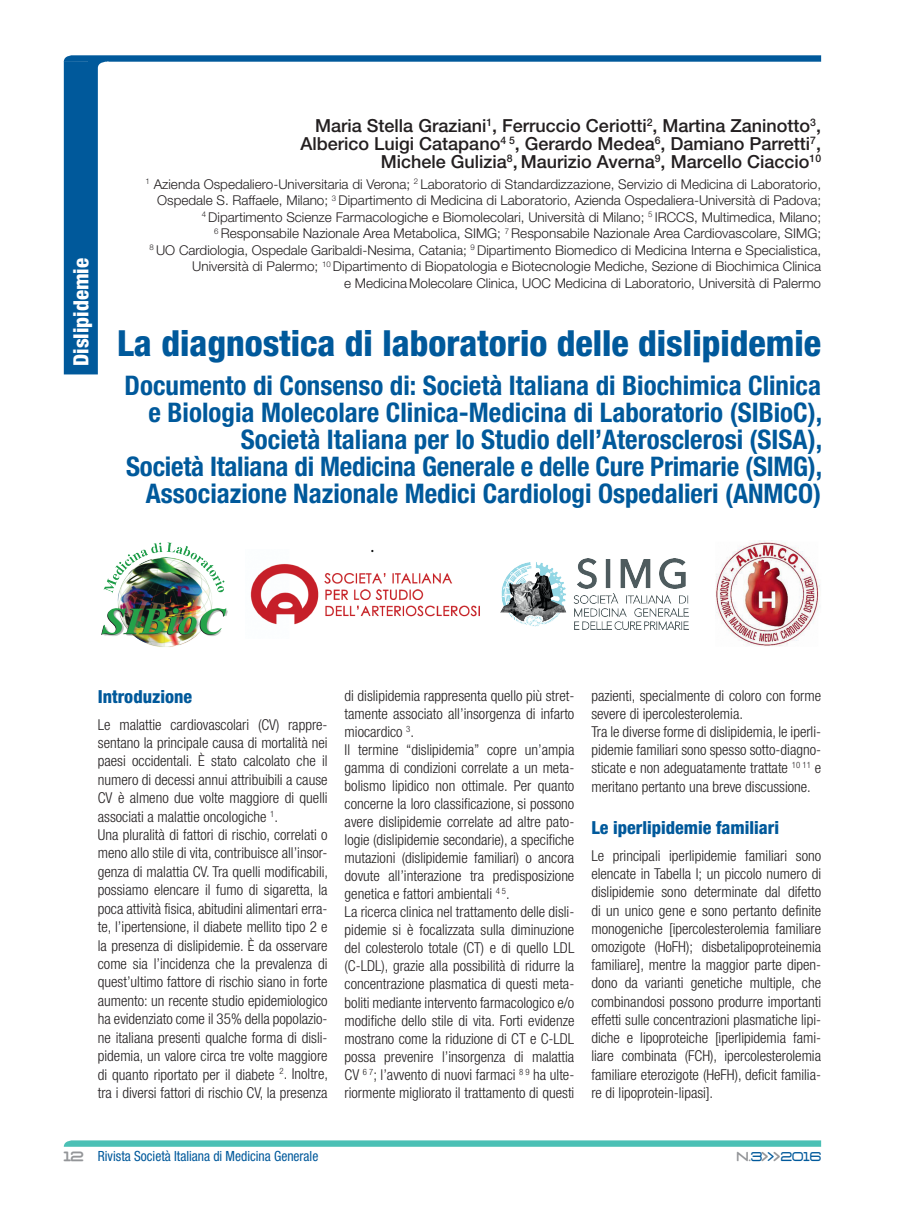
<style>
.page{position:relative;width:919px;height:1217px;background:#fff}
.page>*{position:absolute;margin:0;border:0;box-sizing:border-box;transform-origin:0 0}
.t1{font:800 condensed 36px "Helvetica Neue LT Std";color:#00599b}
.t2{font:700 condensed 27px/27px "Helvetica Neue LT Std";color:#00599b;text-align:right}
.t3{font:800 condensed 21px "Helvetica Neue LT Std";color:#fff}
.t4{font:500 18px/18px "Helvetica Neue LT Std";color:#231f20;text-align:right}
.t5{font:800 condensed 18px "Helvetica Neue LT Std";color:#00599b}
.t6{font:300 condensed 15px/18px "Helvetica Neue LT Std";color:#231f20}
.t7{font:condensed 14.1px "Helvetica Neue LT Std";color:#00599b;scale:.96 1}
.t8{font:300 13.5px/16.5px "Helvetica Neue LT Std";color:#231f20;text-align:right}
.t9{font:13.05px "D3 Euronism";color:#00599b;scale:.92 1}
.s1{font-family:"D3 Euronism Bold";font-stretch:normal;font-size:13.5px;color:#939598}
.s2{font-family:"D3 Euronism Bold";color:#939598}
</style>
<div class="page">
<div style="left:64px;top:61px;width:34px;height:313px;background:#00599b"></div>
<svg style="left:64px;top:55px;width:757px;height:13px"></svg>
<svg style="left:64px;top:1140px;width:757px;height:6px;background:#57c4ba"></svg>
<img style="left:501px;top:558px;width:187px;height:71px">
<img style="left:101px;top:542px;width:126px;height:105px">
<img style="left:250px;top:549px;width:230px;height:76px">
<img style="left:715px;top:540px;width:105px;height:106px">
<h3 class="t3" style="left:68px;top:366px;width:109px;rotate:-90deg">Dislipidemie</h3>
<p class="t4" style="left:300px;top:116px;width:522px">Maria Stella Graziani<sup>1</sup>, Ferruccio Ceriotti<sup>2</sup>, Martina Zaninotto<sup>3</sup>,<br>Alberico Luigi Catapano<sup>4</sup> <sup>5</sup>, Gerardo Medea<sup>6</sup>, Damiano Parretti<sup>7</sup>,<br>Michele Gulizia<sup>8</sup>, Maurizio Averna<sup>9</sup>, Marcello Ciaccio<sup>10</sup></p>
<p class="t8" style="left:146px;top:175px;width:677px"><sup>1</sup> Azienda Ospedaliero-Universitaria di Verona; <sup>2</sup> Laboratorio di Standardizzazione, Servizio di Medicina di Laboratorio, Ospedale S. Raffaele, Milano; <sup>3</sup> Dipartimento di Medicina di Laboratorio, Azienda Ospedaliera-Università di Padova;<br><sup>4</sup> Dipartimento Scienze Farmacologiche e Biomolecolari, Università di Milano; <sup>5</sup> IRCCS, Multimedica, Milano;<br><sup>6</sup> Responsabile Nazionale Area Metabolica, SIMG; <sup>7</sup> Responsabile Nazionale Area Cardiovascolare, SIMG;<br><sup>8</sup> UO Cardiologia, Ospedale Garibaldi-Nesima, Catania; <sup>9</sup> Dipartimento Biomedico di Medicina Interna e Specialistica, Università di Palermo; <sup>10</sup> Dipartimento di Biopatologia e Biotecnologie Mediche, Sezione di Biochimica Clinica<br>e Medicina Molecolare Clinica, UOC Medicina di Laboratorio, Università di Palermo</p>
<h1 class="t1" style="left:117px;top:320px;width:705px">La diagnostica di laboratorio delle dislipidemie</h1>
<p class="t2" style="left:125px;top:372px;width:699px">Documento di Consenso di: Società Italiana di Biochimica Clinica e Biologia Molecolare Clinica-Medicina di Laboratorio (SIBioC), Società Italiana per lo Studio dell’Aterosclerosi (SISA),<br>Società Italiana di Medicina Generale e delle Cure Primarie (SIMG), Associazione Nazionale Medici Cardiologi Ospedalieri (ANMCO)</p>
<p class="t5" style="left:98px;top:685px;width:96px">Introduzione</p>
<p class="t6" style="left:98px;top:714px;width:232px;line-height:18.5px">Le malattie cardiovascolari (CV) rappre&shy;sentano la principale causa di mortalità nei paesi occidentali. È stato calcolato che il numero di decessi annui attribuibili a cause CV è almeno due volte maggiore di quelli associati a malattie oncologiche <sup>1</sup>.<br>Una pluralità di fattori di rischio, correlati o meno allo stile di vita, contribuisce all’insor&shy;genza di malattia CV. Tra quelli modificabili, possiamo elencare il fumo di sigaretta, la poca attività fisica, abitudini alimentari erra&shy;te, l’ipertensione, il diabete mellito tipo 2 e la presenza di dislipidemie. È da osservare come sia l’incidenza che la prevalenza di quest’ultimo fattore di rischio siano in forte aumento: un recente studio epidemiologico ha evidenziato come il 35% della popolazio&shy;ne italiana presenti qualche forma di disli&shy;pidemia, un valore circa tre volte maggiore di quanto riportato per il diabete <sup>2</sup>. Inoltre, tra i diversi fattori di rischio CV, la presenza</p>
<p class="t6" style="left:344px;top:686px;width:231px">di dislipidemia rappresenta quello più stret&shy;tamente associato all’insorgenza di infarto miocardico <sup>3</sup>.<br>Il termine “dislipidemia” copre un’ampia gamma di condizioni correlate a un meta&shy;bolismo lipidico non ottimale. Per quanto concerne la loro classificazione, si possono avere dislipidemie correlate ad altre pato&shy;logie (dislipidemie secondarie), a specifiche mutazioni (dislipidemie familiari) o ancora dovute all’interazione tra predisposizione genetica e fattori ambientali <sup>4</sup> <sup>5</sup>.<br>La ricerca clinica nel trattamento delle disli&shy;pidemie si è focalizzata sulla diminuzione del colesterolo totale (CT) e di quello LDL (C-LDL), grazie alla possibilità di ridurre la concentrazione plasmatica di questi meta&shy;boliti mediante intervento farmacologico e/o modifiche dello stile di vita. Forti evidenze mostrano come la riduzione di CT e C-LDL possa prevenire l’insorgenza di malattia CV <sup>6</sup> <sup>7</sup>; l’avvento di nuovi farmaci <sup>8</sup> <sup>9</sup> ha ulte&shy;riormente migliorato il trattamento di questi</p>
<p class="t6" style="left:591px;top:685px;width:231px">pazienti, specialmente di coloro con forme severe di ipercolesterolemia.<br>Tra le diverse forme di dislipidemia, le iperli&shy;pidemie familiari sono spesso sotto-diagno&shy;sticate e non adeguatamente trattate <sup>10</sup> <sup>11</sup> e meritano pertanto una breve discussione.</p>
<p class="t5" style="left:591px;top:816px;width:189px">Le iperlipidemie familiari</p>
<p class="t6" style="left:591px;top:846px;width:231px;text-align:justify">Le principali iperlipidemie familiari sono elencate in Tabella I; un piccolo numero di dislipidemie sono determinate dal difetto di un unico gene e sono pertanto definite monogeniche [ipercolesterolemia familiare omozigote (HoFH); disbetalipoproteinemia familiare], mentre la maggior parte dipen&shy;dono da varianti genetiche multiple, che combinandosi possono produrre importanti effetti sulle concentrazioni plasmatiche lipi&shy;diche e lipoproteiche [iperlipidemia fami&shy;liare combinata (FCH), ipercolesterolemia familiare eterozigote (HeFH), deficit familia&shy;re di lipoprotein-lipasi].</p>
<p class="t7" style="left:64px;top:1147px;width:267px"><span class="s1">12</span> Rivista Società Italiana di Medicina Generale</p>
<p class="t9" style="left:736px;top:1151px;width:93px"><span class="s2">n.</span>3<span class="s2">&gt;</span>&gt;<span class="s2">&gt;</span>2016</p>
</div>
